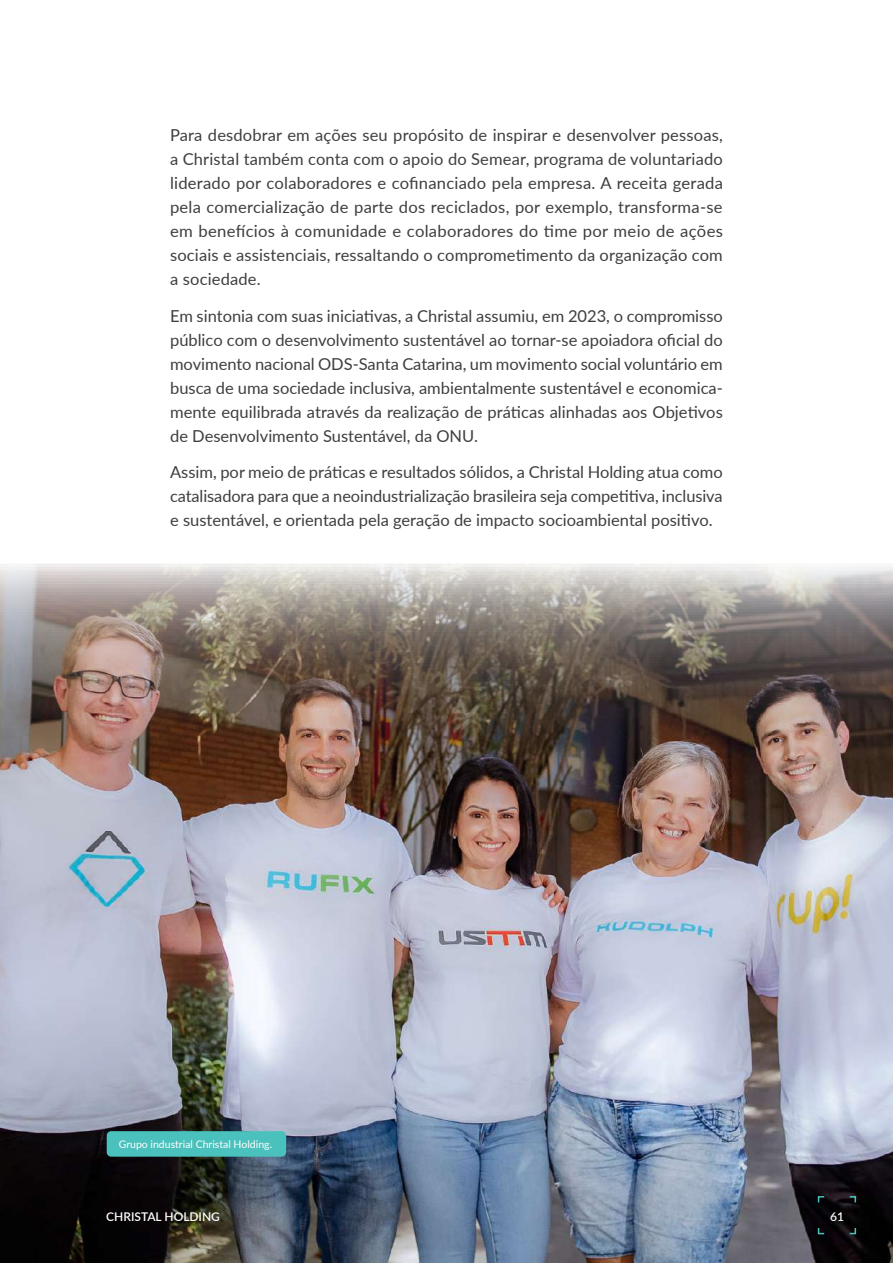
<style>
.page{position:relative;width:893px;height:1263px;background:#fff}
.page>*{position:absolute;margin:0;border:0;box-sizing:border-box;transform-origin:0 0}
.t1{font:16.5px/24px "Lato";color:#3e3e3f;text-align:justify}
.t2{font:600 12px "Lato";color:#fff}
.t3{font:10.5px "Lato";color:#fff}
</style>
<div class="page">
<img style="left:0;top:564px;width:893px;height:699px">
<svg style="left:817px;top:1195px;width:9px;height:9px"></svg>
<svg style="left:817px;top:1226px;width:9px;height:9px"></svg>
<svg style="left:848px;top:1195px;width:9px;height:9px"></svg>
<svg style="left:848px;top:1226px;width:9px;height:9px"></svg>
<div style="left:107px;top:1131px;width:179px;height:26px;background:#4ac1bc;border-radius:4px"></div>
<p class="t1" style="left:170px;top:122px;width:554px">Para desdobrar em ações seu propósito de inspirar e desenvolver pessoas, a Christal também conta com o apoio do Semear, programa de voluntariado liderado por colaboradores e cofinanciado pela empresa. A receita gerada pela comercialização de parte dos reciclados, por exemplo, transforma-se em benefícios à comunidade e colaboradores do time por meio de ações sociais e assistenciais, ressaltando o comprometimento da organização com a sociedade.</p>
<p class="t1" style="left:170px;top:303px;width:554px">Em sintonia com suas iniciativas, a Christal assumiu, em 2023, o compromisso público com o desenvolvimento sustentável ao tornar-se apoiadora oficial do movimento nacional ODS-Santa Catarina, um movimento social voluntário em busca de uma sociedade inclusiva, ambientalmente sustentável e economica&shy;mente equilibrada através da realização de práticas alinhadas aos Objetivos de Desenvolvimento Sustentável, da ONU.</p>
<p class="t1" style="left:170px;top:460px;width:554px">Assim, por meio de práticas e resultados sólidos, a Christal Holding atua como catalisadora para que a neoindustrialização brasileira seja competitiva, inclusiva e sustentável, e orientada pela geração de impacto socioambiental positivo.</p>
<p class="t3" style="left:119px;top:1137px;width:155px">Grupo industrial Christal Holding.</p>
<p class="t2" style="left:106px;top:1207px;width:16px">CHRISTAL</p>
<p class="t2" style="left:164px;top:1207px;width:18px">HOLDING</p>
<p class="t2" style="left:830px;top:1207px;width:15px">61</p>
</div>
